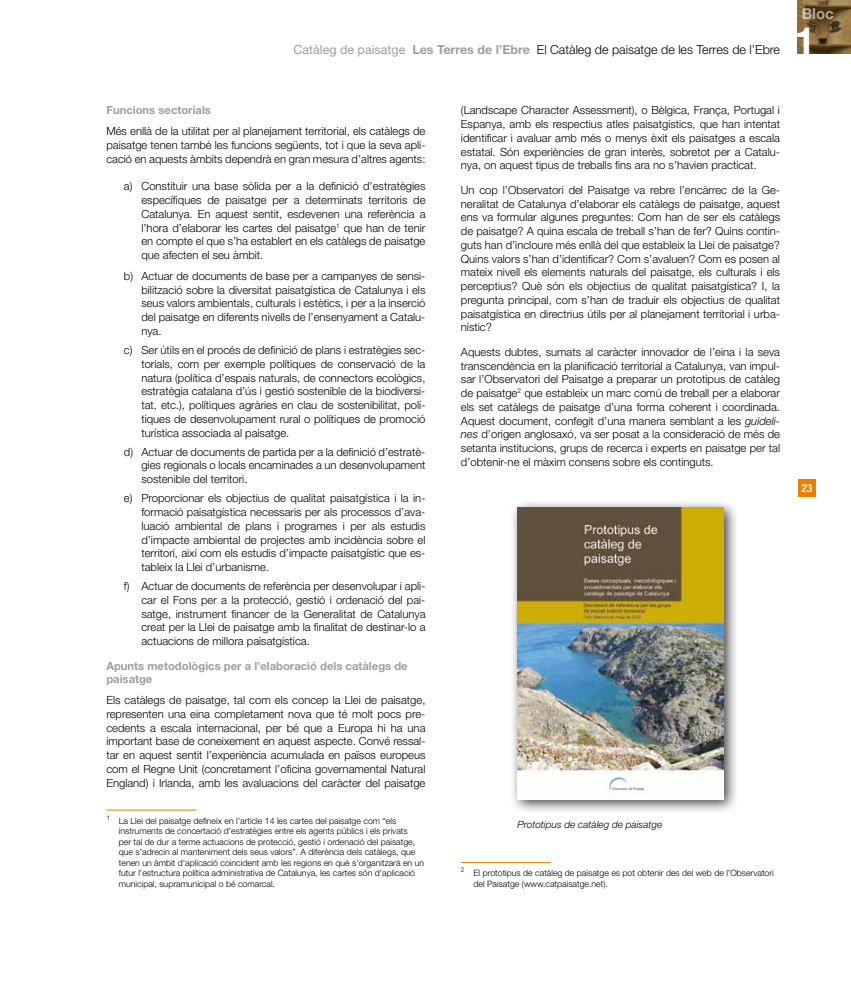
<style>
.page{position:relative;width:851px;height:993px;background:#fff}
.page>*{position:absolute;margin:0;border:0;box-sizing:border-box;transform-origin:0 0}
.t1{font:700 37.5px "Helvetica Neue LT Std";color:#fff}
.t2{font:700 15px "Helvetica Neue LT Std";color:#fff}
.t3{font:300 12.5px "Helvetica Neue LT Std";color:#000}
.t4{font:300 11.25px/13.8px "Helvetica Neue LT Std";color:#000;text-align:justify}
.t5{font:700 11.25px/13.8px "Helvetica Neue LT Std";color:#9c9e9f}
.t6{font:500 condensed 11.25px "Helvetica Neue LT Std";color:#fff}
.t7{font:italic 300 10px "Helvetica Neue LT Std";color:#000}
.t8{font:300 8.75px/10.5px "Helvetica Neue LT Std";color:#000}
.s1{font-weight:400;color:#9c9e9f}
.s2{font-weight:700;color:#9c9e9f}
.s3{font-style:italic}
</style>
<div class="page">
<div style="left:797px;top:478px;width:18px;height:18px;background:#ee7f00"></div>
<img style="left:797px;top:0;width:53px;height:53px">
<hr style="left:106px;top:809px;width:90px;height:1px;background:#ee7f00">
<hr style="left:461px;top:862px;width:90px;height:1px;background:#ee7f00">
<div style="left:508px;top:498px;width:230px;height:316px;background:#000;opacity:.75"></div>
<img style="left:517px;top:507px;width:206px;height:291px">
<p class="t3" style="left:293px;top:42px;width:488px"><span class="s1">Catàleg de paisatge</span> <span class="s2">Les Terres de l’Ebre</span> El Catàleg de paisatge de les Terres de l’Ebre</p>
<h2 class="t2" style="left:801px;top:4px;width:34px">Bloc</h2>
<h1 class="t1" style="left:794px;top:17px;width:22px">1</h1>
<p class="t5" style="left:106px;top:103px;width:106px">Funcions sectorials</p>
<p class="t4" style="left:106px;top:124px;width:320px">Més enllà de la utilitat per al planejament territorial, els catàlegs de paisatge tenen també les funcions següents, tot i que la seva apli&shy;cació en aquests àmbits dependrà en gran mesura d’altres agents:</p>
<p class="t4" style="left:141px;top:179px;width:285px;text-indent:-17px">a) Constituir una base sòlida per a la definició d’estratègies específiques de paisatge per a determinats territoris de Catalunya. En aquest sentit, esdevenen una referència a l’hora d’elaborar les cartes del paisatge<sup>1</sup> que han de tenir en compte el que s’ha establert en els catàlegs de paisatge que afecten el seu àmbit.</p>
<p class="t4" style="left:141px;top:269px;width:285px;text-indent:-18px">b) Actuar de documents de base per a campanyes de sensi&shy;bilització sobre la diversitat paisatgística de Catalunya i els seus valors ambientals, culturals i estètics, i per a la inserció del paisatge en diferents nivells de l’ensenyament a Catalu&shy;nya.</p>
<p class="t4" style="left:141px;top:343px;width:285px;text-indent:-18px">c) Ser útils en el procés de definició de plans i estratègies sec&shy;torials, com per exemple polítiques de conservació de la natura (política d’espais naturals, de connectors ecològics, estratègia catalana d’ús i gestió sostenible de la biodiversi&shy;tat, etc.), polítiques agràries en clau de sostenibilitat, polí&shy;tiques de desenvolupament rural o polítiques de promoció turística associada al paisatge.</p>
<p class="t4" style="left:141px;top:444px;width:285px;text-indent:-18px">d) Actuar de documents de partida per a la definició d’estratè&shy;gies regionals o locals encaminades a un desenvolupament sostenible del territori.</p>
<p class="t4" style="left:141px;top:491px;width:285px;text-indent:-18px">e) Proporcionar els objectius de qualitat paisatgística i la in&shy;formació paisatgística necessaris per als processos d’ava&shy;luació ambiental de plans i programes i per als estudis d’impacte ambiental de projectes amb incidència sobre el territori, així com els estudis d’impacte paisatgístic que es&shy;tableix la Llei d’urbanisme.</p>
<p class="t4" style="left:141px;top:579px;width:285px;text-indent:-18px">f) Actuar de documents de referència per desenvolupar i apli&shy;car el Fons per a la protecció, gestió i ordenació del pai&shy;satge, instrument financer de la Generalitat de Catalunya creat per la Llei de paisatge amb la finalitat de destinar-lo a actuacions de millora paisatgística.</p>
<p class="t5" style="left:106px;top:658px;width:303px">Apunts metodològics per a l’elaboració dels catàlegs de paisatge</p>
<p class="t4" style="left:106px;top:692px;width:320px">Els catàlegs de paisatge, tal com els concep la Llei de paisatge, representen una eina completament nova que té molt pocs pre&shy;cedents a escala internacional, per bé que a Europa hi ha una important base de coneixement en aquest aspecte. Convé ressal&shy;tar en aquest sentit l’experiència acumulada en països europeus com el Regne Unit (concretament l’oficina governamental Natural England) i Irlanda, amb les avaluacions del caràcter del paisatge</p>
<p class="t8" style="left:119px;top:814px;width:307px;text-indent:-13px"><sup>1</sup> La Llei del paisatge defineix en l’article 14 les cartes del paisatge com “els instruments de concertació d’estratègies entre els agents públics i els privats<br>per tal de dur a terme actuacions de protecció, gestió i ordenació del paisatge, que s’adrecin al manteniment dels seus valors”. A diferència dels catàlegs, que tenen un àmbit d’aplicació coincident amb les regions en què s’organitzarà en un futur l’estructura política administrativa de Catalunya, les cartes són d’aplicació municipal, supramunicipal o bé comarcal.</p>
<p class="t4" style="left:461px;top:103px;width:320px">(Landscape Character Assessment), o Bèlgica, França, Portugal i Espanya, amb els respectius atles paisatgístics, que han intentat identificar i avaluar amb més o menys èxit els paisatges a escala estatal. Són experiències de gran interès, sobretot per a Catalu&shy;nya, on aquest tipus de treballs fins ara no s’havien practicat.</p>
<p class="t4" style="left:461px;top:183px;width:320px">Un cop l’Observatori del Paisatge va rebre l’encàrrec de la Ge&shy;neralitat de Catalunya d’elaborar els catàlegs de paisatge, aquest ens va formular algunes preguntes: Com han de ser els catàlegs de paisatge? A quina escala de treball s’han de fer? Quins contin&shy;guts han d’incloure més enllà del que estableix la Llei de paisatge?<br>Quins valors s’han d’identificar? Com s’avaluen? Com es posen al mateix nivell els elements naturals del paisatge, els culturals i els perceptius? Què són els objectius de qualitat paisatgística? I, la pregunta principal, com s’han de traduir els objectius de qualitat paisatgística en directrius útils per al planejament territorial i urba&shy;nístic?</p>
<p class="t4" style="left:461px;top:344px;width:320px">Aquests dubtes, sumats al caràcter innovador de l’eina i la seva transcendència en la planificació territorial a Catalunya, van impul&shy;sar l’Observatori del Paisatge a preparar un prototipus de catàleg de paisatge<sup>2</sup> que estableix un marc comú de treball per a elaborar els set catàlegs de paisatge d’una forma coherent i coordinada.<br>Aquest document, confegit d’una manera semblant a les <span class="s3">guideli&shy;nes</span> d’origen anglosaxó, va ser posat a la consideració de més de setanta institucions, grups de recerca i experts en paisatge per tal d’obtenir-ne el màxim consens sobre els continguts.</p>
<p class="t6" style="left:801px;top:481px;width:12px">23</p>
<p class="t7" style="left:517px;top:817px;width:146px">Prototipus de catàleg de paisatge</p>
<p class="t8" style="left:473px;top:867px;width:302px;text-indent:-13px"><sup>2</sup> El prototipus de catàleg de paisatge es pot obtenir des del web de l’Observatori del Paisatge (www.catpaisatge.net).</p>
</div>
